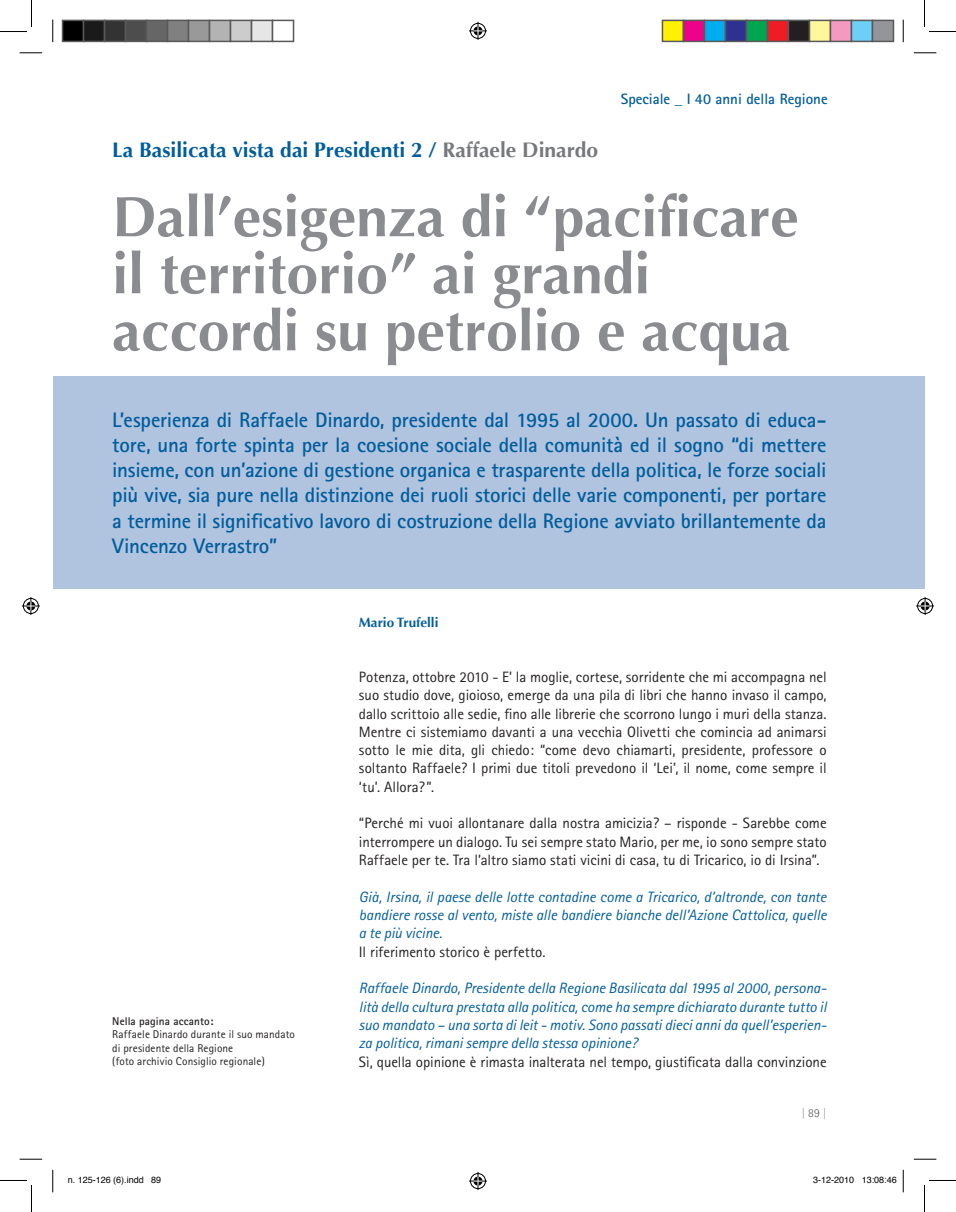
<style>
.page{position:relative;width:956px;height:1212px;background:#fff}
.page>*{position:absolute;margin:0;border:0;box-sizing:border-box;transform-origin:0 0}
.t1{font:700 57px/57px "Optima";color:#8a8c8f}
.t2{font:700 21px/25.2px "Rotis Sans Serif";letter-spacing:-.01em;color:#005d9c;text-align:justify}
.t3{font:700 21px "Optima";color:#005d9c}
.t4{font:15px/18.3px "Rotis Sans Serif";color:#231f20;text-align:justify}
.t5{font:italic 15px/18.3px "Rotis Sans Serif";color:#005d9c}
.t6{font:700 15px "Rotis Sans Serif";color:#005d9c}
.t7{font:700 13.5px "Optima";color:#005d9c}
.t8{font:300 12px "Rotis Sans Serif";color:#8a8c8f}
.t9{font:11.25px/13.5px "Rotis Sans Serif";letter-spacing:.01em;color:#231f20}
.t10{font:9px "Helvetica";color:#000}
.s1{color:#76787b}
.s2{font-weight:700}
.s3{font-style:normal;color:#231f20}
.s4{color:#57585a}
</style>
<div class="page">
<div style="left:53px;top:376px;width:871px;height:213px;background:#b1c4df"></div>
<svg style="left:20px;top:52px;width:22px;height:2px"></svg>
<svg style="left:914px;top:52px;width:22px;height:2px"></svg>
<svg style="left:20px;top:1158px;width:22px;height:1px"></svg>
<svg style="left:914px;top:1158px;width:22px;height:1px"></svg>
<svg style="left:52px;top:20px;width:2px;height:22px"></svg>
<svg style="left:52px;top:1169px;width:2px;height:22px"></svg>
<svg style="left:903px;top:20px;width:1px;height:22px"></svg>
<svg style="left:903px;top:1169px;width:1px;height:22px"></svg>
<svg style="left:0;top:0;width:32px;height:32px"></svg>
<svg style="left:0;top:1180px;width:32px;height:31px"></svg>
<svg style="left:924px;top:0;width:32px;height:32px"></svg>
<svg style="left:924px;top:1180px;width:32px;height:31px"></svg>
<svg style="left:469px;top:22px;width:18px;height:18px"></svg>
<svg style="left:469px;top:1172px;width:18px;height:17px"></svg>
<svg style="left:22px;top:597px;width:18px;height:18px"></svg>
<svg style="left:916px;top:597px;width:18px;height:18px"></svg>
<div style="left:63px;top:20px;width:21px;height:21px;background:#000"></div>
<div style="left:62px;top:20px;width:22px;height:22px;border:2px solid #595959"></div>
<div style="left:84px;top:20px;width:21px;height:21px;background:#1a1a1a"></div>
<div style="left:83px;top:20px;width:22px;height:22px;border:2px solid #595959"></div>
<div style="left:105px;top:20px;width:21px;height:21px;background:#333"></div>
<div style="left:104px;top:20px;width:22px;height:22px;border:2px solid #595959"></div>
<div style="left:126px;top:20px;width:21px;height:21px;background:#4d4d4d"></div>
<div style="left:125px;top:20px;width:22px;height:22px;border:2px solid #595959"></div>
<div style="left:147px;top:20px;width:21px;height:21px;background:#666"></div>
<div style="left:146px;top:20px;width:22px;height:22px;border:2px solid #595959"></div>
<div style="left:168px;top:20px;width:21px;height:21px;background:#808080"></div>
<div style="left:167px;top:20px;width:22px;height:22px;border:2px solid #595959"></div>
<div style="left:189px;top:20px;width:21px;height:21px;background:#999"></div>
<div style="left:188px;top:20px;width:22px;height:22px;border:2px solid #595959"></div>
<div style="left:210px;top:20px;width:21px;height:21px;background:#b3b3b3"></div>
<div style="left:209px;top:20px;width:22px;height:22px;border:2px solid #595959"></div>
<div style="left:231px;top:20px;width:21px;height:21px;background:#ccc"></div>
<div style="left:230px;top:20px;width:22px;height:22px;border:2px solid #595959"></div>
<div style="left:252px;top:20px;width:21px;height:21px;background:#e6e6e6"></div>
<div style="left:251px;top:20px;width:22px;height:22px;border:2px solid #595959"></div>
<div style="left:272px;top:20px;width:22px;height:22px;border:2px solid #595959"></div>
<div style="left:662px;top:20px;width:21px;height:21px;background:#fff101"></div>
<div style="left:662px;top:20px;width:22px;height:22px;border:2px solid #595959"></div>
<div style="left:683px;top:20px;width:21px;height:21px;background:#ed028c"></div>
<div style="left:683px;top:20px;width:22px;height:22px;border:2px solid #595959"></div>
<div style="left:704px;top:20px;width:21px;height:21px;background:#00aeef"></div>
<div style="left:704px;top:20px;width:22px;height:22px;border:2px solid #595959"></div>
<div style="left:725px;top:20px;width:21px;height:21px;background:#2e3092"></div>
<div style="left:725px;top:20px;width:22px;height:22px;border:2px solid #595959"></div>
<div style="left:746px;top:20px;width:21px;height:21px;background:#00a54f"></div>
<div style="left:746px;top:20px;width:22px;height:22px;border:2px solid #595959"></div>
<div style="left:767px;top:20px;width:21px;height:21px;background:#ee1d23"></div>
<div style="left:767px;top:20px;width:22px;height:22px;border:2px solid #595959"></div>
<div style="left:788px;top:20px;width:21px;height:21px;background:#231f20"></div>
<div style="left:788px;top:20px;width:22px;height:22px;border:2px solid #595959"></div>
<div style="left:809px;top:20px;width:21px;height:21px;background:#fff79a"></div>
<div style="left:809px;top:20px;width:22px;height:22px;border:2px solid #595959"></div>
<div style="left:830px;top:20px;width:21px;height:21px;background:#f499c2"></div>
<div style="left:830px;top:20px;width:22px;height:22px;border:2px solid #595959"></div>
<div style="left:851px;top:20px;width:21px;height:21px;background:#6bcff6"></div>
<div style="left:851px;top:20px;width:22px;height:22px;border:2px solid #595959"></div>
<div style="left:872px;top:20px;width:21px;height:21px;background:#939598"></div>
<div style="left:872px;top:20px;width:22px;height:22px;border:2px solid #595959"></div>
<p class="t3" style="left:112px;top:138px;width:487px">La Basilicata vista dai Presidenti 2 / <span class="s1">Raffaele Dinardo</span></p>
<p class="t6" style="left:621px;top:89px;width:208px">Speciale _ I 40 anni della Regione</p>
<p class="t1" style="left:112px;top:189px;width:688px">Dall’esigenza di “pacificare il territorio” ai grandi accordi su petrolio e acqua</p>
<p class="t2" style="left:112px;top:406px;width:716px">L’esperienza di Raffaele Dinardo, presidente dal 1995 al 2000. Un passato di educa&shy;tore, una forte spinta per la coesione sociale della comunità ed il sogno “di mettere insieme, con un’azione di gestione organica e trasparente della politica, le forze sociali più vive, sia pure nella distinzione dei ruoli storici delle varie componenti, per portare a termine il significativo lavoro di costruzione della Regione avviato brillantemente da Vincenzo Verrastro”</p>
<p class="t9" style="left:112px;top:1013px;width:184px"><span class="s2">Nella pagina accanto:<br></span>Raffaele Dinardo durante il suo mandato di presidente della Regione<br>(foto archivio Consiglio regionale)</p>
<p class="t7" style="left:359px;top:614px;width:81px">Mario Trufelli</p>
<p class="t4" style="left:359px;top:667px;width:469px">Potenza, ottobre 2010 - E’ la moglie, cortese, sorridente che mi accompagna nel suo studio dove, gioioso, emerge da una pila di libri che hanno invaso il campo, dallo scrittoio alle sedie, fino alle librerie che scorrono lungo i muri della stanza.<br>Mentre ci sistemiamo davanti a una vecchia Olivetti che comincia ad animarsi sotto le mie dita, gli chiedo: “come devo chiamarti, presidente, professore o soltanto Raffaele? I primi due titoli prevedono il ‘Lei’, il nome, come sempre il ‘tu’. Allora?”.</p>
<p class="t4" style="left:359px;top:813px;width:469px">“Perché mi vuoi allontanare dalla nostra amicizia? – risponde - Sarebbe come interrompere un dialogo. Tu sei sempre stato Mario, per me, io sono sempre stato Raffaele per te. Tra l’altro siamo stati vicini di casa, tu di Tricarico, io di Irsina”.</p>
<p class="t5" style="left:359px;top:887px;width:469px">Già, Irsina, il paese delle lotte contadine come a Tricarico, d’altronde, con tante bandiere rosse al vento, miste alle bandiere bianche dell’Azione Cattolica, quelle a te più vicine.<br><span class="s3">Il riferimento storico è perfetto.</span></p>
<p class="t5" style="left:359px;top:978px;width:469px">Raffaele Dinardo, Presidente della Regione Basilicata dal 1995 al 2000, persona&shy;lità della cultura prestata alla politica, come ha sempre dichiarato durante tutto il suo mandato – una sorta di leit - motiv. Sono passati dieci anni da quell’esperien&shy;za politica, rimani sempre della stessa opinione?<br><span class="s3">Sì, quella opinione è rimasta inalterata nel tempo, giustificata dalla convinzione</span></p>
<p class="t8" style="left:801px;top:1105px;width:27px">|<span class="s4">89</span>|</p>
<p class="t10" style="left:68px;top:1173px;width:95px">n. 125-126 (6).indd 89</p>
<p class="t10" style="left:813px;top:1173px;width:85px">3-12-2010 13:08:46</p>
</div>
